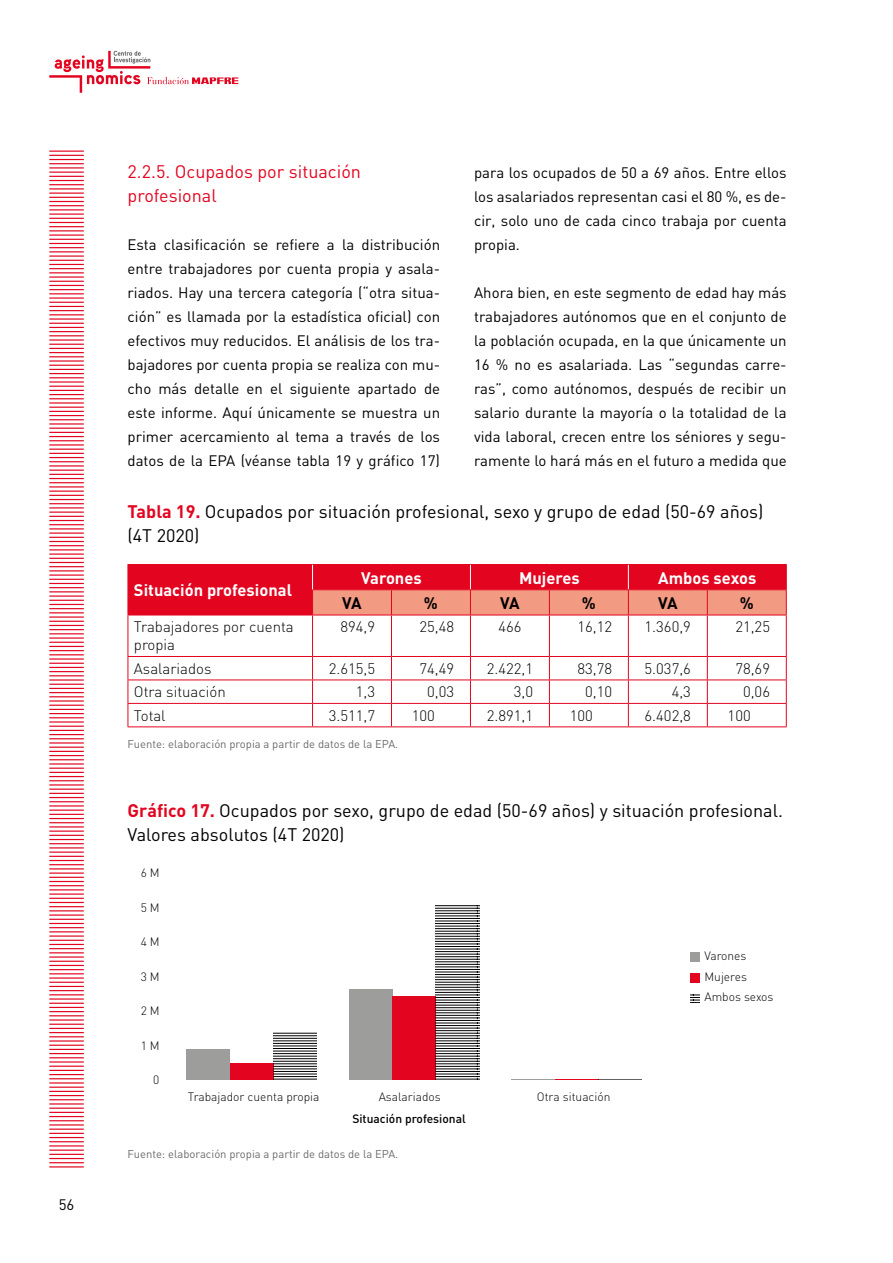
<style>
.page{position:relative;width:893px;height:1263px;background:#fff}
.page>*{position:absolute;margin:0;border:0;box-sizing:border-box;transform-origin:0 0}
.t1{font:18px/24px "DI Ng";color:#000}
.t2{font:18px/24px "DI Ng";color:#e30520}
.t3{font:700 16.5px "DI Ng";color:#fff}
.t4{font:700 16.5px "DI Ng";color:#000}
.t5{font:15px/24px "DI Ng";color:#000;text-align:justify}
.t6{font:300 15px/18px "DI Ng";color:#000}
.t7{font:300 12px/20.4px "DIN Pro";color:#000}
.t8{font:500 12px "DIN Pro";color:#000}
.t9{font:11.25px "DI Ng";color:#6b6b6a}
.s1{font-weight:700;color:#e30520}
</style>
<div class="page">
<svg style="left:49px;top:151px;width:35px;height:1017px"></svg>
<svg style="left:49px;top:51px;width:189px;height:42px"></svg>
<hr style="left:313px;top:615px;width:78px;height:1px;background:#e30520">
<hr style="left:312px;top:615px;width:1px;height:41px;background:#e30520">
<hr style="left:391px;top:615px;width:79px;height:1px;background:#e30520">
<hr style="left:391px;top:615px;width:1px;height:41px;background:#e30520">
<hr style="left:470px;top:615px;width:79px;height:1px;background:#e30520">
<hr style="left:470px;top:615px;width:1px;height:41px;background:#e30520">
<hr style="left:549px;top:615px;width:79px;height:1px;background:#e30520">
<hr style="left:549px;top:615px;width:1px;height:41px;background:#e30520">
<hr style="left:628px;top:615px;width:79px;height:1px;background:#e30520">
<hr style="left:628px;top:615px;width:1px;height:41px;background:#e30520">
<hr style="left:707px;top:615px;width:80px;height:1px;background:#e30520">
<hr style="left:707px;top:615px;width:1px;height:41px;background:#e30520">
<hr style="left:128px;top:656px;width:185px;height:1px;background:#e30520">
<hr style="left:313px;top:656px;width:78px;height:1px;background:#e30520">
<hr style="left:391px;top:656px;width:79px;height:1px;background:#e30520">
<hr style="left:470px;top:656px;width:79px;height:1px;background:#e30520">
<hr style="left:549px;top:656px;width:79px;height:1px;background:#e30520">
<hr style="left:628px;top:656px;width:79px;height:1px;background:#e30520">
<hr style="left:707px;top:656px;width:80px;height:1px;background:#e30520">
<hr style="left:128px;top:679px;width:185px;height:1px;background:#e30520">
<hr style="left:313px;top:679px;width:78px;height:1px;background:#e30520">
<hr style="left:391px;top:679px;width:79px;height:1px;background:#e30520">
<hr style="left:470px;top:679px;width:79px;height:1px;background:#e30520">
<hr style="left:549px;top:679px;width:79px;height:1px;background:#e30520">
<hr style="left:628px;top:679px;width:79px;height:1px;background:#e30520">
<hr style="left:707px;top:679px;width:80px;height:1px;background:#e30520">
<hr style="left:128px;top:703px;width:185px;height:1px;background:#e30520">
<hr style="left:313px;top:703px;width:78px;height:1px;background:#e30520">
<svg style="left:312px;top:657px;width:1px;height:69px"></svg>
<hr style="left:391px;top:703px;width:79px;height:1px;background:#e30520">
<svg style="left:391px;top:657px;width:1px;height:69px"></svg>
<hr style="left:470px;top:703px;width:79px;height:1px;background:#e30520">
<svg style="left:470px;top:657px;width:1px;height:69px"></svg>
<hr style="left:549px;top:703px;width:79px;height:1px;background:#e30520">
<svg style="left:549px;top:657px;width:1px;height:69px"></svg>
<hr style="left:628px;top:703px;width:79px;height:1px;background:#e30520">
<svg style="left:628px;top:657px;width:1px;height:69px"></svg>
<hr style="left:707px;top:703px;width:80px;height:1px;background:#e30520">
<svg style="left:707px;top:657px;width:1px;height:69px"></svg>
<hr style="left:128px;top:615px;width:1px;height:41px;background:#e30520">
<hr style="left:786px;top:615px;width:1px;height:41px;background:#e30520">
<svg style="left:128px;top:657px;width:1px;height:69px"></svg>
<svg style="left:786px;top:657px;width:1px;height:69px"></svg>
<hr style="left:128px;top:726px;width:185px;height:1px;background:#e30520">
<hr style="left:313px;top:726px;width:78px;height:1px;background:#e30520">
<hr style="left:391px;top:726px;width:79px;height:1px;background:#e30520">
<hr style="left:470px;top:726px;width:79px;height:1px;background:#e30520">
<hr style="left:549px;top:726px;width:79px;height:1px;background:#e30520">
<hr style="left:628px;top:726px;width:79px;height:1px;background:#e30520">
<hr style="left:707px;top:726px;width:80px;height:1px;background:#e30520">
<hr style="left:128px;top:615px;width:185px;height:1px;background:#e30520">
<svg style="left:128px;top:564px;width:659px;height:51px;background:#e83842"></svg>
<div style="left:186px;top:1049px;width:44px;height:31px;background:#9d9d9c"></div>
<div style="left:349px;top:989px;width:43px;height:91px;background:#9d9d9c"></div>
<div style="left:230px;top:1063px;width:43px;height:17px;background:#e30520"></div>
<div style="left:392px;top:996px;width:44px;height:84px;background:#e30520"></div>
<hr style="left:555px;top:1079px;width:43px;height:1px;background:#e30520">
<svg style="left:273px;top:1033px;width:44px;height:47px"></svg>
<svg style="left:436px;top:906px;width:43px;height:174px"></svg>
<hr style="left:598px;top:1079px;width:44px;height:1px;background:#bfbfbf">
<div style="left:690px;top:952px;width:10px;height:10px;background:#9d9d9c"></div>
<div style="left:690px;top:973px;width:10px;height:9px;background:#e30520"></div>
<svg style="left:690px;top:994px;width:10px;height:9px"></svg>
<p class="t5" style="left:59px;top:1192px;width:17px">56</p>
<p class="t2" style="left:128px;top:159px;width:235px">2.2.5. Ocupados por situación profesional</p>
<p class="t5" style="left:128px;top:232px;width:314px">Esta clasificación se refiere a la distribución entre trabajadores por cuenta propia y asala&shy;riados. Hay una tercera categoría (“otra situa&shy;ción” es llamada por la estadística oficial) con efectivos muy reducidos. El análisis de los tra&shy;bajadores por cuenta propia se realiza con mu&shy;cho más detalle en el siguiente apartado de este informe. Aquí únicamente se muestra un primer acercamiento al tema a través de los datos de la EPA (véanse tabla 19 y gráfico 17)</p>
<p class="t5" style="left:474px;top:160px;width:314px">para los ocupados de 50 a 69 años. Entre ellos los asalariados representan casi el 80 %, es de&shy;cir, solo uno de cada cinco trabaja por cuenta propia.</p>
<p class="t5" style="left:474px;top:280px;width:314px">Ahora bien, en este segmento de edad hay más trabajadores autónomos que en el conjunto de la población ocupada, en la que únicamente un 16 % no es asalariada. Las “segundas carre&shy;ras”, como autónomos, después de recibir un salario durante la mayoría o la totalidad de la vida laboral, crecen entre los séniores y segu&shy;ramente lo hará más en el futuro a medida que</p>
<p class="t1" style="left:128px;top:499px;width:637px"><span class="s1">Tabla 19.</span> Ocupados por situación profesional, sexo y grupo de edad (50-69 años) (4T 2020)</p>
<p class="t3" style="left:134px;top:580px;width:160px">Situación profesional</p>
<p class="t3" style="left:361px;top:567px;width:62px">Varones</p>
<p class="t3" style="left:519px;top:567px;width:62px">Mujeres</p>
<p class="t3" style="left:658px;top:567px;width:100px">Ambos sexos</p>
<p class="t4" style="left:342px;top:592px;width:21px">VA</p>
<p class="t4" style="left:424px;top:592px;width:15px">%</p>
<p class="t4" style="left:500px;top:592px;width:21px">VA</p>
<p class="t4" style="left:582px;top:592px;width:15px">%</p>
<p class="t4" style="left:658px;top:592px;width:21px">VA</p>
<p class="t4" style="left:740px;top:592px;width:15px">%</p>
<p class="t6" style="left:134px;top:618px;width:161px">Trabajadores por cuenta propia</p>
<p class="t6" style="left:340px;top:618px;width:36px">894,9</p>
<p class="t6" style="left:419px;top:618px;width:36px">25,48</p>
<p class="t6" style="left:498px;top:618px;width:25px">466</p>
<p class="t6" style="left:577px;top:618px;width:36px">16,12</p>
<p class="t6" style="left:645px;top:618px;width:48px">1.360,9</p>
<p class="t6" style="left:735px;top:618px;width:36px">21,25</p>
<p class="t6" style="left:134px;top:659px;width:79px">Asalariados</p>
<p class="t6" style="left:329px;top:659px;width:48px">2.615,5</p>
<p class="t6" style="left:419px;top:659px;width:36px">74,49</p>
<p class="t6" style="left:487px;top:659px;width:48px">2.422,1</p>
<p class="t6" style="left:577px;top:659px;width:36px">83,78</p>
<p class="t6" style="left:645px;top:659px;width:48px">5.037,6</p>
<p class="t6" style="left:735px;top:659px;width:36px">78,69</p>
<p class="t6" style="left:134px;top:683px;width:93px">Otra situación</p>
<p class="t6" style="left:356px;top:683px;width:21px">1,3</p>
<p class="t6" style="left:427px;top:683px;width:28px">0,03</p>
<p class="t6" style="left:514px;top:683px;width:21px">3,0</p>
<p class="t6" style="left:585px;top:683px;width:29px">0,10</p>
<p class="t6" style="left:672px;top:683px;width:21px">4,3</p>
<p class="t6" style="left:743px;top:683px;width:29px">0,06</p>
<p class="t6" style="left:134px;top:706px;width:33px">Total</p>
<p class="t6" style="left:329px;top:706px;width:48px">3.511,7</p>
<p class="t6" style="left:412px;top:706px;width:25px">100</p>
<p class="t6" style="left:487px;top:706px;width:48px">2.891,1</p>
<p class="t6" style="left:570px;top:706px;width:25px">100</p>
<p class="t6" style="left:645px;top:706px;width:48px">6.402,8</p>
<p class="t6" style="left:728px;top:706px;width:25px">100</p>
<p class="t9" style="left:128px;top:737px;width:272px">Fuente: elaboración propia a partir de datos de la EPA.</p>
<p class="t1" style="left:128px;top:798px;width:657px"><span class="s1">Gráfico 17.</span> Ocupados por sexo, grupo de edad (50-69 años) y situación profesional.<br>Valores absolutos (4T 2020)</p>
<p class="t7" style="left:141px;top:862px;width:21px">6 M</p>
<p class="t7" style="left:141px;top:896px;width:21px">5 M</p>
<p class="t7" style="left:141px;top:931px;width:21px">4 M</p>
<p class="t7" style="left:141px;top:965px;width:21px">3 M</p>
<p class="t7" style="left:141px;top:1000px;width:21px">2 M</p>
<p class="t7" style="left:141px;top:1034px;width:21px">1 M</p>
<p class="t7" style="left:153px;top:1069px;width:8px">0</p>
<p class="t7" style="left:188px;top:1085px;width:133px">Trabajador cuenta propia</p>
<p class="t7" style="left:379px;top:1085px;width:64px">Asalariados</p>
<p class="t7" style="left:537px;top:1085px;width:75px">Otra situación</p>
<p class="t8" style="left:352px;top:1109px;width:115px">Situación profesional</p>
<p class="t9" style="left:128px;top:1147px;width:272px">Fuente: elaboración propia a partir de datos de la EPA.</p>
<p class="t7" style="left:704px;top:945px;width:71px">Varones<br>Mujeres<br>Ambos sexos</p>
</div>
